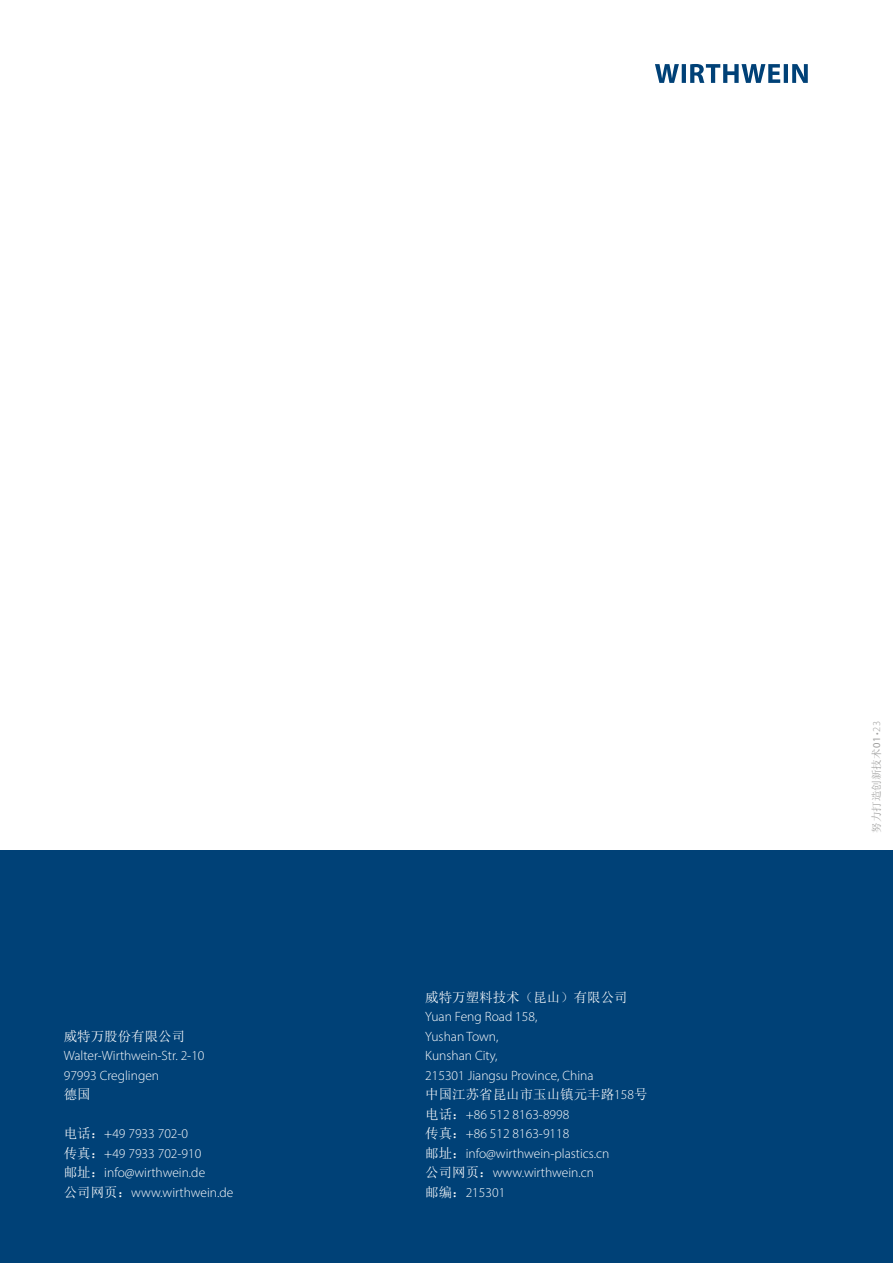
<style>
.page{position:relative;width:893px;height:1263px;background:#fff}
.page>*{position:absolute;margin:0;border:0;box-sizing:border-box;transform-origin:0 0}
.t1{font:300 13.5px/19.5px "Myriad Pro";color:#fff}
.t2{font:13.5px "Sim Sun";color:#fff}
.t3{font:10.5px "Sim Sun";color:#9d9d9c}
.s1{font-family:"Sim Sun";font-weight:400}
.s2{font-family:"Myriad Pro";font-weight:300}
.s3{font-family:"Myriad Pro"}
</style>
<div class="page">
<div style="left:0;top:850px;width:893px;height:413px;background:#004177"></div>
<svg style="left:655px;top:64px;width:153px;height:19px"></svg>
<p class="t2" style="left:64px;top:1029px;width:123px">威特万股份有限公司</p>
<p class="t1" style="left:64px;top:1046px;width:142px">Walter-Wirthwein-Str. 2-10<br>97993 Creglingen</p>
<p class="t2" style="left:64px;top:1087px;width:28px">德国</p>
<p class="t1" style="left:64px;top:1124px;width:171px"><span class="s1">电话：</span>+49 7933 702-0<br><span class="s1">传真：</span>+49 7933 702-910<br><span class="s1">邮址：</span>info@wirthwein.de<br><span class="s1">公司网页：</span>www.wirthwein.de</p>
<p class="t2" style="left:425px;top:990px;width:204px">威特万塑料技术（昆山）有限公司</p>
<p class="t1" style="left:425px;top:1007px;width:170px">Yuan Feng Road 158,<br>Yushan Town,<br>Kunshan City,<br>215301 Jiangsu Province, China</p>
<p class="t2" style="left:425px;top:1087px;width:224px">中国江苏省昆山市玉山镇元丰路<span class="s2">158</span>号</p>
<p class="t1" style="left:425px;top:1104px;width:186px"><span class="s1">电话：</span>+86 512 8163-8998<br><span class="s1">传真：</span>+86 512 8163-9118<br><span class="s1">邮址：</span>info@wirthwein-plastics.cn<span class="s1">公司网页：</span>www.wirthwein.cn<span class="s1">邮编：</span>215301</p>
<p class="t3" style="left:871px;top:833px;width:113px;rotate:-90deg">努力打造创新技术<span class="s3">01</span><span class="s2">• 23</span></p>
</div>
